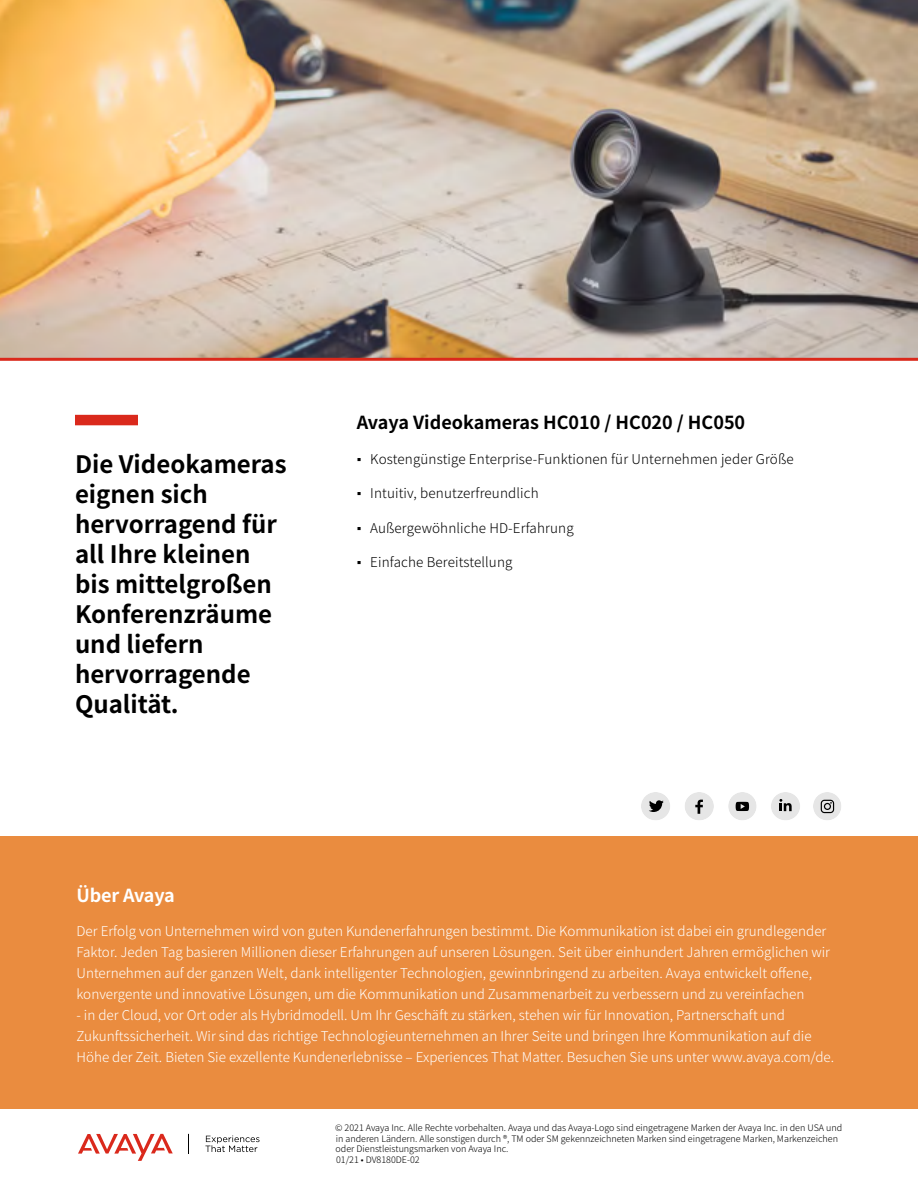
<style>
.page{position:relative;width:918px;height:1188px;background:#fff}
.page>*{position:absolute;margin:0;border:0;box-sizing:border-box;transform-origin:0 0}
.t1{font:700 24px/30px "Noto Sans JP";color:#000}
.t2{font:700 18px "Noto Sans JP";color:#000}
.t3{font:700 18px "Noto Sans JP";letter-spacing:-.01em;color:#fff}
.t4{font:300 13.5px/21px "Noto Sans JP";color:#fff}
.t5{font:300 13.5px "Noto Sans JP";letter-spacing:.01em;color:#000}
.t6{font:300 9px/10.5px "Noto Sans JP";color:#000}
.s1{font-family:"Arial";font-weight:400}
</style>
<div class="page">
<img style="left:0;top:0;width:918px;height:358px">
<svg style="left:78px;top:1134px;width:95px;height:27px"></svg>
<svg style="left:205px;top:1136px;width:55px;height:16px"></svg>
<svg style="left:188px;top:1134px;width:1px;height:19px"></svg>
<div style="left:0;top:836px;width:918px;height:272px;background:#ea8c3f"></div>
<svg style="left:641px;top:792px;width:29px;height:28px"></svg>
<svg style="left:685px;top:792px;width:29px;height:28px"></svg>
<svg style="left:771px;top:792px;width:29px;height:28px"></svg>
<div style="left:728px;top:792px;width:29px;height:28px;background:#e6e6e6;border-radius:50%"></div>
<svg style="left:736px;top:802px;width:13px;height:9px"></svg>
<div style="left:813px;top:792px;width:28px;height:28px;background:#e6e6e6;border-radius:50%"></div>
<svg style="left:821px;top:800px;width:13px;height:13px"></svg>
<hr style="left:0;top:358px;width:918px;height:3px;background:#da291c">
<div style="left:75px;top:415px;width:63px;height:10px;background:#da291c"></div>
<h1 class="t1" style="left:75px;top:450px;width:213px">Die Videokameras eignen sich hervorragend für all Ihre kleinen bis mittelgroßen<br>Konferenzräume und liefern hervorragende<br>Qualität.</h1>
<h2 class="t2" style="left:357px;top:412px;width:390px">Avaya Videokameras HC010 / HC020 / HC050</h2>
<p class="t5" style="left:357px;top:451px;width:438px"><span class="s1">▪</span> Kostengünstige Enterprise-Funktionen für Unternehmen jeder Größe</p>
<p class="t5" style="left:357px;top:486px;width:183px"><span class="s1">▪</span> Intuitiv, benutzerfreundlich</p>
<p class="t5" style="left:357px;top:520px;width:219px"><span class="s1">▪</span> Außergewöhnliche HD-Erfahrung</p>
<p class="t5" style="left:357px;top:555px;width:157px"><span class="s1">▪</span> Einfache Bereitstellung</p>
<h2 class="t3" style="left:76px;top:885px;width:100px">Über Avaya</h2>
<p class="t4" style="left:76px;top:921px;width:755px">Der Erfolg von Unternehmen wird von guten Kundenerfahrungen bestimmt. Die Kommunikation ist dabei ein grundlegender Faktor. Jeden Tag basieren Millionen dieser Erfahrungen auf unseren Lösungen. Seit über einhundert Jahren ermöglichen wir Unternehmen auf der ganzen Welt, dank intelligenter Technologien, gewinnbringend zu arbeiten. Avaya entwickelt offene, konvergente und innovative Lösungen, um die Kommunikation und Zusammenarbeit zu verbessern und zu vereinfachen</p>
<p class="t4" style="left:76px;top:1005px;width:759px">- in der Cloud, vor Ort oder als Hybridmodell. Um Ihr Geschäft zu stärken, stehen wir für Innovation, Partnerschaft und<br>Zukunftssicherheit. Wir sind das richtige Technologieunternehmen an Ihrer Seite und bringen Ihre Kommunikation auf die<br>Höhe der Zeit. Bieten Sie exzellente Kundenerlebnisse – Experiences That Matter. Besuchen Sie uns unter www.avaya.com/de.</p>
<p class="t6" style="left:335px;top:1123px;width:509px">© 2021 Avaya Inc. Alle Rechte vorbehalten. Avaya und das Avaya-Logo sind eingetragene Marken der Avaya Inc. in den USA und in anderen Ländern. Alle sonstigen durch ®, TM oder SM gekennzeichneten Marken sind eingetragene Marken, Markenzeichen oder Dienstleistungsmarken von Avaya Inc.<br>01/21 • DV8180DE-02</p>
</div>
